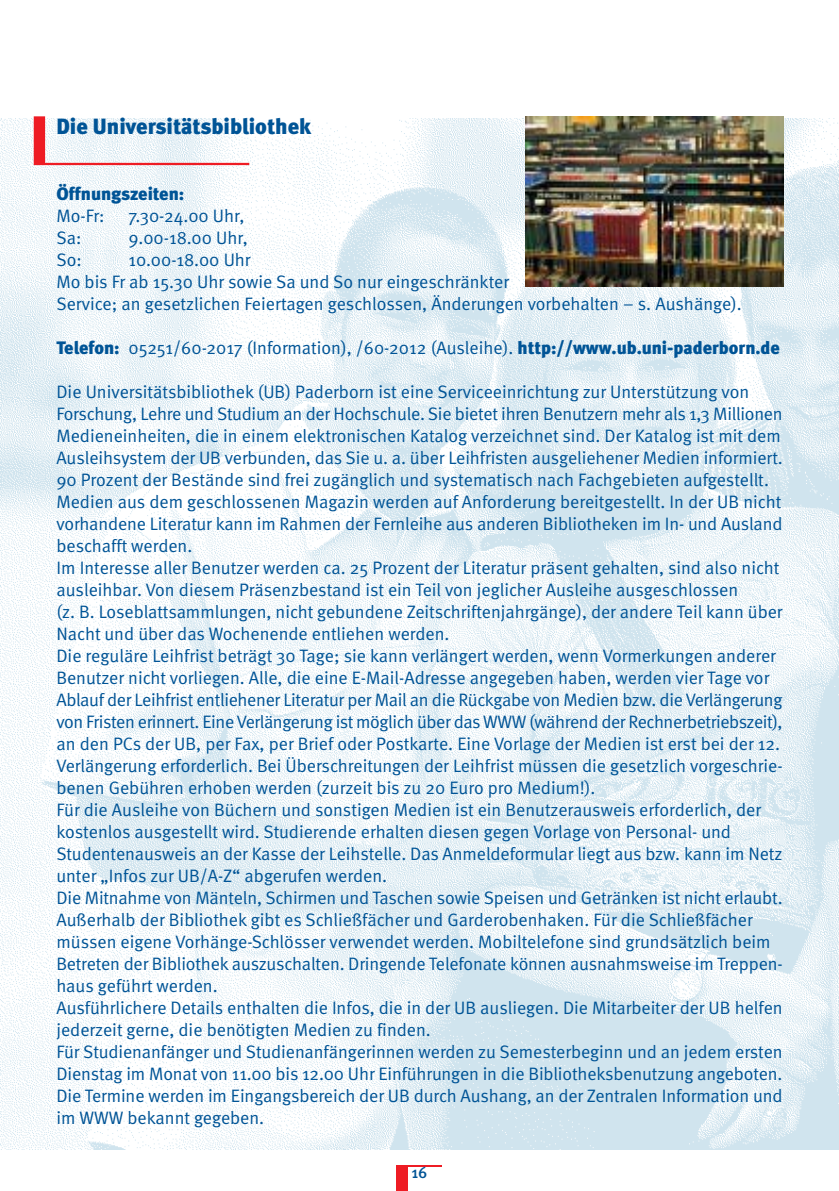
<style>
.page{position:relative;width:839px;height:1191px;background:#fff}
.page>*{position:absolute;margin:0;border:0;box-sizing:border-box;transform-origin:0 0}
.t1{font:900 22px "Meta";color:#005496}
.t2{font:18px/22px "Meta Normal";letter-spacing:-.005em;color:#005496}
.t3{font:900 18px "Meta";color:#005496}
.t4{font:500 16px "Meta";color:#005496}
.s1{font-family:"Meta";font-weight:900}
</style>
<div class="page">
<div style="left:397px;top:1165px;width:11px;height:26px;background:#ee1c24"></div>
<hr style="left:397px;top:1165px;width:45px;height:2px;background:#ee1c24">
<img style="left:0;top:118px;width:839px;height:1032px">
<svg style="left:34px;top:116px;width:215px;height:49px"></svg>
<img style="left:525px;top:116px;width:258px;height:171px">
<p class="t1" style="left:56px;top:118px;width:256px">Die Universitätsbibliothek</p>
<p class="t3" style="left:56px;top:187px;width:129px">Öffnungszeiten:</p>
<p class="t2" style="left:56px;top:206px;width:49px">Mo-Fr:</p>
<p class="t2" style="left:128px;top:206px;width:118px">7.30-24.00 Uhr,</p>
<p class="t2" style="left:56px;top:228px;width:26px">Sa:</p>
<p class="t2" style="left:128px;top:228px;width:121px">9.00-18.00 Uhr,</p>
<p class="t2" style="left:56px;top:250px;width:27px">So:</p>
<p class="t2" style="left:56px;top:250px;width:687px;text-indent:72px">10.00-18.00 Uhr<br>Mo bis Fr ab 15.30 Uhr sowie Sa und So nur eingeschränkter<br>Service; an gesetzlichen Feiertagen geschlossen, Änderungen vorbehalten – s. Aushänge).</p>
<p class="t2" style="left:56px;top:338px;width:724px"><span class="s1">Telefon:</span> 05251/60-2017 (Information), /60-2012 (Ausleihe). <span class="s1">http://www.ub.uni-paderborn.de</span></p>
<p class="t2" style="left:56px;top:382px;width:727px">Die Universitätsbibliothek (UB) Paderborn ist eine Serviceeinrichtung zur Unterstützung von Forschung, Lehre und Studium an der Hochschule. Sie bietet ihren Benutzern mehr als 1,3 Millionen Medieneinheiten, die in einem elektronischen Katalog verzeichnet sind. Der Katalog ist mit dem Ausleihsystem der UB verbunden, das Sie u. a. über Leihfristen ausgeliehener Medien informiert.<br>90 Prozent der Bestände sind frei zugänglich und systematisch nach Fachgebieten aufgestellt.<br>Medien aus dem geschlossenen Magazin werden auf Anforderung bereitgestellt. In der UB nicht vorhandene Literatur kann im Rahmen der Fernleihe aus anderen Bibliotheken im In- und Ausland beschafft werden.<br>Im Interesse aller Benutzer werden ca. 25 Prozent der Literatur präsent gehalten, sind also nicht ausleihbar. Von diesem Präsenzbestand ist ein Teil von jeglicher Ausleihe ausgeschlossen<br>(z. B. Loseblattsammlungen, nicht gebundene Zeitschriftenjahrgänge), der andere Teil kann über Nacht und über das Wochenende entliehen werden.<br>Die reguläre Leihfrist beträgt 30 Tage; sie kann verlängert werden, wenn Vormerkungen anderer Benutzer nicht vorliegen. Alle, die eine E-Mail-Adresse angegeben haben, werden vier Tage vor Ablauf der Leihfrist entliehener Literatur per Mail an die Rückgabe von Medien bzw. die Verlängerung von Fristen erinnert. Eine Verlängerung ist möglich über das WWW (während der Rechnerbetriebszeit), an den PCs der UB, per Fax, per Brief oder Postkarte. Eine Vorlage der Medien ist erst bei der 12.<br>Verlängerung erforderlich. Bei Überschreitungen der Leihfrist müssen die gesetzlich vorgeschrie&shy;benen Gebühren erhoben werden (zurzeit bis zu 20 Euro pro Medium!).<br>Für die Ausleihe von Büchern und sonstigen Medien ist ein Benutzerausweis erforderlich, der kostenlos ausgestellt wird. Studierende erhalten diesen gegen Vorlage von Personal- und Studentenausweis an der Kasse der Leihstelle. Das Anmeldeformular liegt aus bzw. kann im Netz unter „Infos zur UB/A-Z“ abgerufen werden.<br>Die Mitnahme von Mänteln, Schirmen und Taschen sowie Speisen und Getränken ist nicht erlaubt.<br>Außerhalb der Bibliothek gibt es Schließfächer und Garderobenhaken. Für die Schließfächer müssen eigene Vorhänge-Schlösser verwendet werden. Mobiltelefone sind grundsätzlich beim Betreten der Bibliothek auszuschalten. Dringende Telefonate können ausnahmsweise im Treppen&shy;haus geführt werden.<br>Ausführlichere Details enthalten die Infos, die in der UB ausliegen. Die Mitarbeiter der UB helfen jederzeit gerne, die benötigten Medien zu finden.<br>Für Studienanfänger und Studienanfängerinnen werden zu Semesterbeginn und an jedem ersten Dienstag im Monat von 11.00 bis 12.00 Uhr Einführungen in die Bibliotheksbenutzung angeboten.<br>Die Termine werden im Eingangsbereich der UB durch Aushang, an der Zentralen Information und im WWW bekannt gegeben.</p>
<p class="t4" style="left:411px;top:1166px;width:18px">16</p>
</div>
